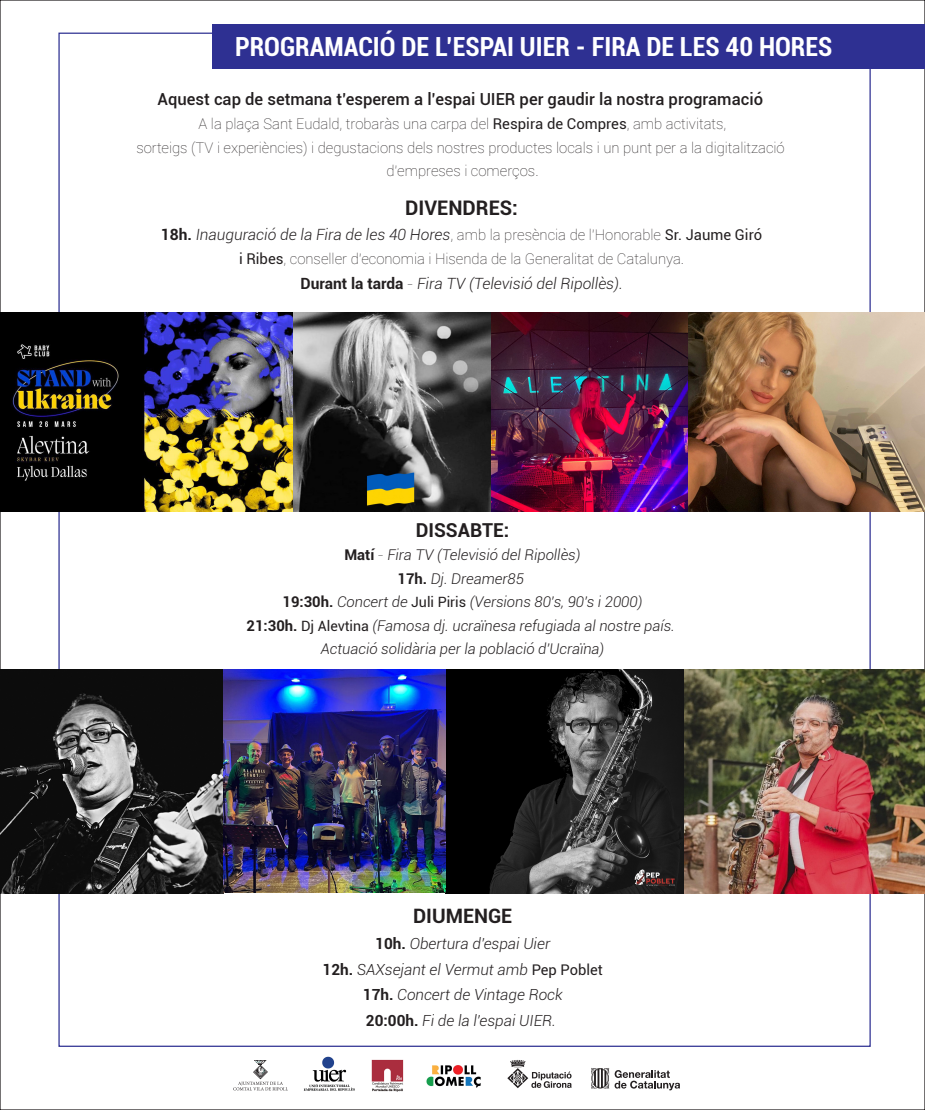
<style>
.page{position:relative;width:925px;height:1110px;background:#fff}
.page>*{position:absolute;margin:0;border:0;box-sizing:border-box;transform-origin:0 0}
.t1{font:700 condensed 26.38px "Roboto";color:#fff}
.t2{font:700 20.12px "Roboto";color:#231f20}
.t3{font:700 19.88px "Roboto";color:#231f20}
.t4{font:700 19.25px "Roboto";color:#231f20}
.t5{font:500 16.62px "Roboto";color:#231f20}
.t6{font:italic 300 15.5px "Roboto";color:#231f20}
.t7{font:italic 300 15.25px/25.9px "Roboto";color:#231f20;text-align:center}
.t8{font:100 14.88px/23.6px "Roboto";color:#231f20;text-align:center}
.t9{font:italic 300 14.75px/23.4px "Roboto";color:#231f20;text-align:center}
.s1{font-weight:400}
.s2{font-weight:700;font-style:normal}
.s3{font-weight:100;font-style:normal}
.s4{font-weight:100;font-style:normal;font-size:14.88px}
.s5{font-weight:400;font-style:normal;font-size:14.88px}
.s6{font-weight:400;font-style:normal;font-size:14.12px}
.s7{font-weight:400;font-style:normal;font-size:14.62px}
</style>
<div class="page">
<img style="left:371px;top:1059px;width:33px;height:32px">
<svg style="left:233px;top:1060px;width:55px;height:30px"></svg>
<svg style="left:591px;top:1068px;width:89px;height:21px"></svg>
<svg style="left:507px;top:1060px;width:65px;height:27px"></svg>
<img style="left:303px;top:1056px;width:52px;height:35px">
<img style="left:426px;top:1065px;width:55px;height:23px">
<div style="left:212px;top:24px;width:713px;height:45px;background:#2e3092"></div>
<img style="left:0;top:312px;width:925px;height:199px">
<img style="left:0;top:669px;width:684px;height:223px">
<img style="left:684px;top:669px;width:241px;height:224px">
<h1 class="t1" style="left:235px;top:28px;width:599px">PROGRAMACIÓ DE L’ESPAI UIER - FIRA DE LES 40 HORES</h1>
<p class="t5" style="left:158px;top:87px;width:607px">Aquest cap de setmana t’esperem a l’espai UIER per gaudir la nostra programació</p>
<p class="t8" style="left:136px;top:112px;width:650px">A la plaça Sant Eudald, trobaràs una carpa del <span class="s1">Respira de Compres</span>, amb activitats,<br>sorteigs (TV i experiències) i degustacions dels nostres productes locals i un punt per a la digitalització d’empreses i comerços.</p>
<h2 class="t2" style="left:405px;top:194px;width:114px">DIVENDRES:</h2>
<p class="t6" style="left:161px;top:223px;width:603px"><span class="s2">18h.</span> Inauguració de la Fira de les 40 Hores<span class="s3">,</span> <span class="s4">amb la presència de l'Honorable</span> <span class="s5">Sr. Jaume Giró</span></p>
<p class="t8" style="left:239px;top:246px;width:447px"><span class="s1">i Ribes</span>, conseller d'economia i Hisenda de la Generalitat de Catalunya.</p>
<p class="t6" style="left:300px;top:272px;width:324px"><span class="s2">Durant la tarda</span> <span class="s3">-</span> Fira TV (Televisió del Ripollès).</p>
<p class="t4" style="left:416px;top:516px;width:95px">DISSABTE:</p>
<p class="t9" style="left:247px;top:543px;width:430px"><span class="s2">Matí</span> <span class="s3">-</span> Fira TV (Televisió del Ripollès)<br><span class="s2">17h.</span> Dj. Dreamer85<br><span class="s2">19:30h.</span> Concert de <span class="s6">Juli Piris</span> (Versions 80's, 90's i 2000)<br><span class="s2">21:30h.</span> <span class="s6">Dj Alevtina</span> (Famosa dj. ucraïnesa refugiada al nostre país.<br>Actuació solidària per la població d'Ucraïna)</p>
<h3 class="t3" style="left:413px;top:901px;width:101px">DIUMENGE</h3>
<p class="t7" style="left:323px;top:929px;width:282px"><span class="s2">10h.</span> Obertura d'espai Uier<br><span class="s2">12h.</span> SAXsejant el Vermut amb <span class="s7">Pep Poblet<br></span><span class="s2">17h.</span> Concert de Vintage Rock<br><span class="s2">20:00h.</span> Fi de la l'espai UIER.</p>
</div>
